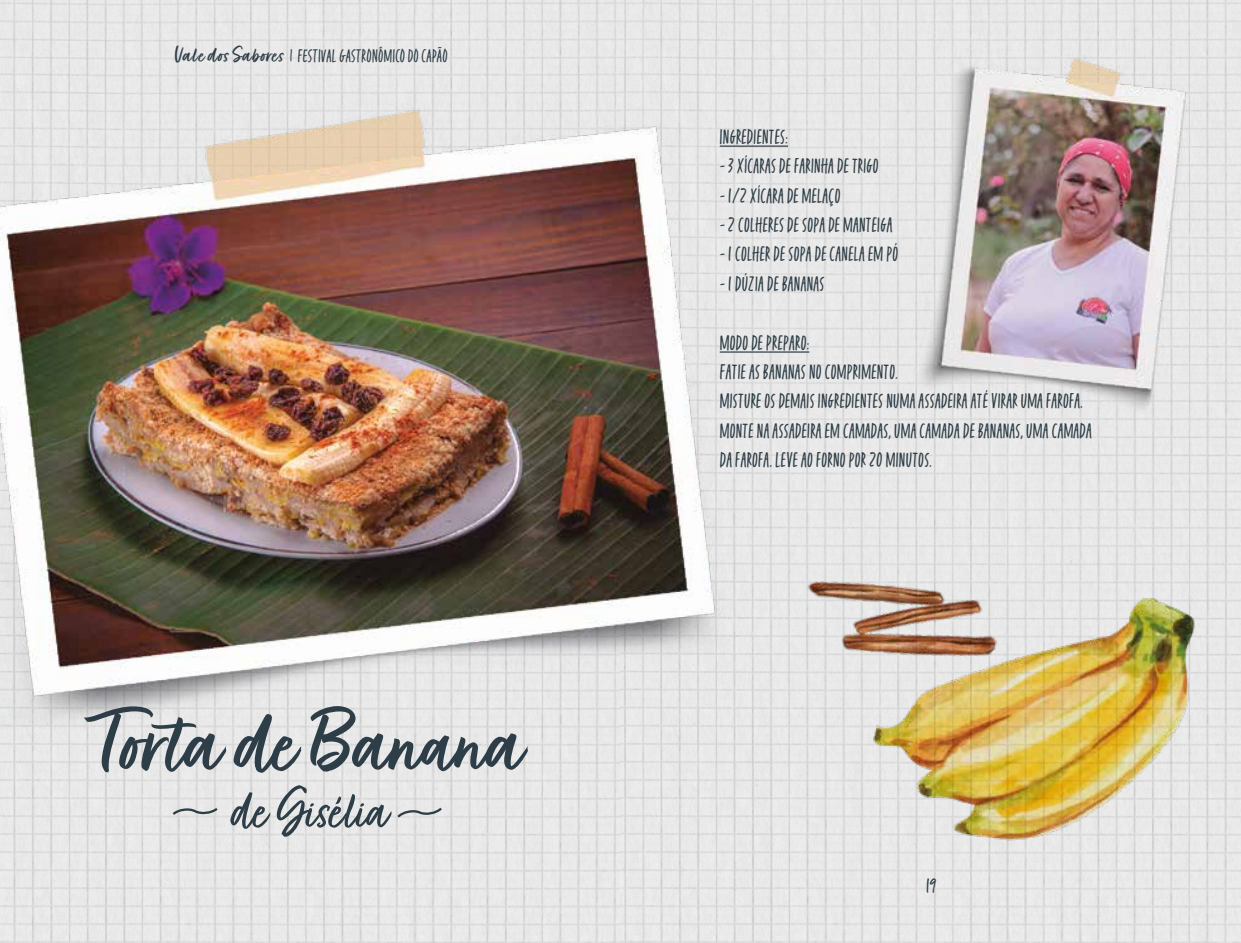
<style>
.page{position:relative;width:1241px;height:943px;background:#fff}
.page>*{position:absolute;margin:0;border:0;box-sizing:border-box;transform-origin:0 0}
.t1{font:101.5px "Fave Script Bold Pro";color:#2e3e48}
.t2{font:63px "Fave Script Pro";color:#2e3e48}
.t3{font:24.5px/29.4px "Fave Condensed One Pro";letter-spacing:.01em;color:#2e3e48}
.t4{font:21px "Fave Condensed One Pro";letter-spacing:.01em;color:#2e3e48}
.s1{font-family:"Fave Script Bold Pro";font-size:24.5px}
</style>
<div class="page">
<img style="left:0;top:0;width:1240px;height:943px">
<hr style="left:719px;top:145px;width:68px;height:2px;background:#2e3e48">
<hr style="left:719px;top:351px;width:90px;height:1px;background:#2e3e48">
<img style="left:893px;top:25px;width:319px;height:414px">
<img style="left:0;top:94px;width:724px;height:657px">
<svg style="left:395px;top:805px;width:49px;height:15px"></svg>
<svg style="left:170px;top:805px;width:50px;height:12px"></svg>
<img style="left:873px;top:598px;width:340px;height:253px">
<img style="left:788px;top:555px;width:219px;height:138px">
<p class="t4" style="left:175px;top:46px;width:274px"><span class="s1">Vale dos Sabores</span> | FESTIVAL GASTRONÔMICO DO CAPÃO</p>
<h1 class="t1" style="left:95px;top:687px;width:427px">Torta de Banana</h1>
<h2 class="t2" style="left:232px;top:775px;width:158px">de Gisélia</h2>
<p class="t3" style="left:719px;top:122px;width:70px">INGREDIENTES:</p>
<p class="t3" style="left:719px;top:151px;width:160px">- 3 XÍCARAS DE FARINHA DE TRIGO</p>
<p class="t3" style="left:719px;top:180px;width:122px">- 1/2 XÍCARA DE MELAÇO</p>
<p class="t3" style="left:719px;top:210px;width:174px">- 2 COLHERES DE SOPA DE MANTEIGA</p>
<p class="t3" style="left:719px;top:239px;width:180px">- 1 COLHER DE SOPA DE CANELA EM PÓ</p>
<p class="t3" style="left:719px;top:269px;width:106px">- 1 DÚZIA DE BANANAS</p>
<p class="t3" style="left:719px;top:327px;width:373px">MODO DE PREPARO:<br>FATIE AS BANANAS NO COMPRIMENTO.<br>MISTURE OS DEMAIS INGREDIENTES NUMA ASSADEIRA ATÉ VIRAR UMA FAROFA.<br>MONTE NA ASSADEIRA EM CAMADAS, UMA CAMADA DE BANANAS, UMA CAMADA DA FAROFA. LEVE AO FORNO POR 20 MINUTOS.</p>
<p class="t3" style="left:926px;top:871px;width:12px">19</p>
</div>
